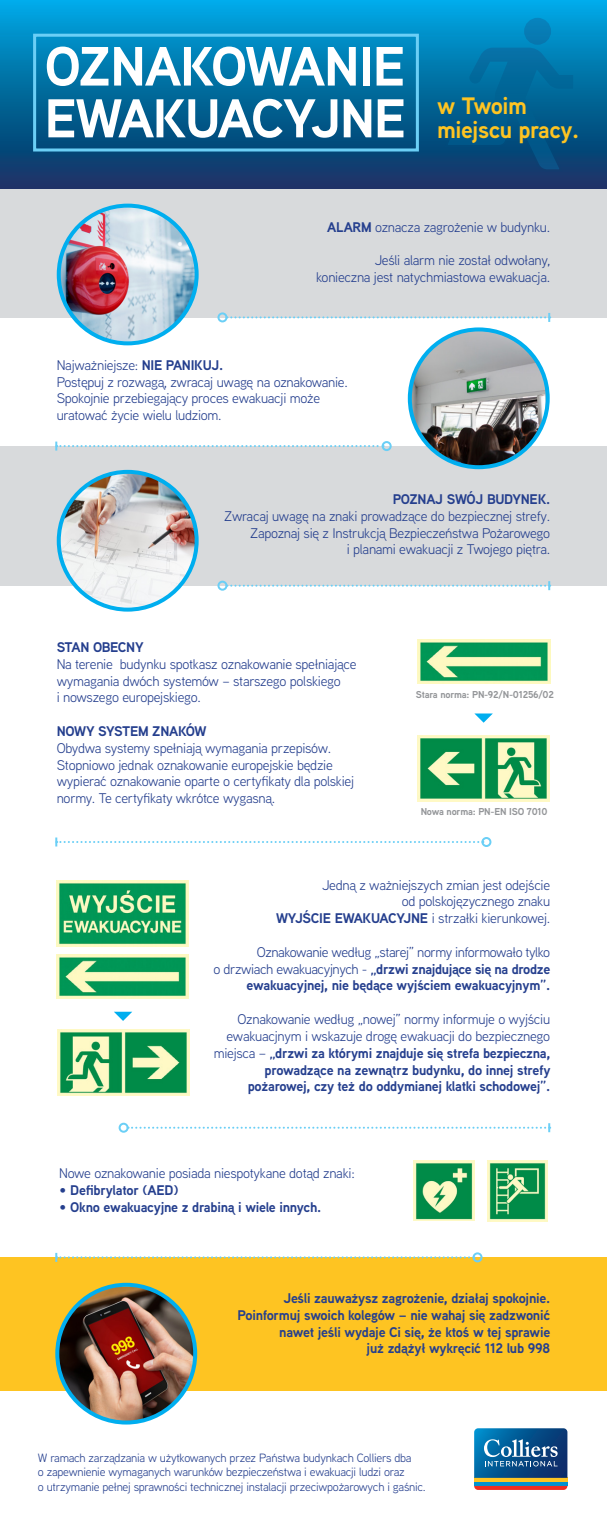
<style>
.page{position:relative;width:607px;height:1531px;background:#fff}
.page>*{position:absolute;margin:0;border:0;box-sizing:border-box;transform-origin:0 0}
.t1{font:700 55.2px "Aaux Next";letter-spacing:-.02em;color:#fff}
.t2{font:700 54.4px "Aaux Next";letter-spacing:-.025em;color:#fff}
.t3{font:700 23.8px "Aaux Next";letter-spacing:-.02em;color:#fec422}
.t4{font:14px/16.8px "Aaux Next";letter-spacing:-.02em;color:#253f8e;text-align:right}
.t5{font:700 14px/16.8px "Aaux Next";letter-spacing:-.02em;color:#253f8e;text-align:right}
.t6{font:12px/14.4px "Aaux Next";letter-spacing:-.02em;color:#253f8e}
.t7{font:700 10px "Aaux Next";letter-spacing:-.02em;color:#939598}
.s1{font-weight:700}
.s2{font-weight:400}
</style>
<div class="page">
<div style="left:0;top:189px;width:606px;height:128px;background:#d8dadc"></div>
<svg style="left:0;top:0;width:606px;height:188px;background:#056ca1"></svg>
<div style="left:0;top:1257px;width:606px;height:133px;background:#fec422"></div>
<div style="left:0;top:446px;width:606px;height:140px;background:#d8dadc"></div>
<img style="left:59px;top:206px;width:137px;height:137px;border-radius:69px">
<div style="left:57px;top:204px;width:141px;height:141px;border:4px solid #00aeef;border-radius:50%"></div>
<svg style="left:226px;top:313px;width:324px;height:9px"></svg>
<div style="left:217px;top:312px;width:10px;height:10px;border:2px solid #6bcff6;border-radius:50%"></div>
<img style="left:409px;top:329px;width:138px;height:138px;border-radius:68px">
<div style="left:407px;top:327px;width:142px;height:142px;border:4px solid #00aeef;border-radius:50%"></div>
<svg style="left:55px;top:441px;width:324px;height:9px"></svg>
<div style="left:381px;top:441px;width:10px;height:10px;border:2px solid #6bcff6;border-radius:50%"></div>
<img style="left:59px;top:472px;width:137px;height:138px">
<div style="left:57px;top:470px;width:141px;height:142px;border:4px solid #00aeef;border-radius:50%"></div>
<svg style="left:226px;top:581px;width:324px;height:9px"></svg>
<div style="left:217px;top:581px;width:10px;height:10px;border:2px solid #6bcff6;border-radius:50%"></div>
<svg style="left:55px;top:837px;width:425px;height:9px"></svg>
<div style="left:481px;top:837px;width:10px;height:10px;border:2px solid #6bcff6;border-radius:50%"></div>
<img style="left:417px;top:639px;width:132px;height:44px">
<img style="left:417px;top:736px;width:132px;height:66px">
<svg style="left:474px;top:713px;width:18px;height:10px"></svg>
<svg style="left:114px;top:1012px;width:18px;height:9px"></svg>
<img style="left:57px;top:880px;width:132px;height:66px">
<img style="left:57px;top:954px;width:132px;height:44px">
<img style="left:57px;top:1030px;width:132px;height:66px">
<svg style="left:127px;top:1123px;width:423px;height:9px"></svg>
<div style="left:118px;top:1123px;width:10px;height:10px;border:2px solid #6bcff6;border-radius:50%"></div>
<svg style="left:55px;top:1253px;width:415px;height:9px"></svg>
<div style="left:472px;top:1252px;width:10px;height:10px;border:2px solid #6bcff6;border-radius:50%"></div>
<img style="left:413px;top:1160px;width:61px;height:60px">
<img style="left:487px;top:1160px;width:60px;height:61px">
<img style="left:57px;top:1287px;width:138px;height:135px">
<div style="left:55px;top:1283px;width:142px;height:141px;border:4px solid #00aeef;border-radius:50%"></div>
<div style="left:33px;top:34px;width:385px;height:117px;border:3px solid #6bcff6"></div>
<svg style="left:443px;top:45px;width:133px;height:127px;background:#025f91"></svg>
<div style="left:523px;top:17px;width:28px;height:29px;background:#077db5;border-radius:50%"></div>
<div style="left:522px;top:16px;width:30px;height:31px;border:2px solid #fff;border-radius:50%"></div>
<svg style="left:474px;top:1428px;width:94px;height:62px;background:#3d6c8f"></svg>
<p class="t1" style="left:44px;top:27px;width:362px">OZNAKOWANIE</p>
<p class="t2" style="left:44px;top:80px;width:363px">EWAKUACYJNE</p>
<p class="t3" style="left:437px;top:89px;width:91px">w Twoim</p>
<p class="t3" style="left:437px;top:113px;width:143px">miejscu pracy.</p>
<p class="t4" style="left:327px;top:218px;width:224px"><span class="s1">ALARM</span> oznacza zagrożenie w budynku.</p>
<p class="t4" style="left:316px;top:252px;width:235px">Jeśli alarm nie został odwołany,<br>konieczna jest natychmiastowa ewakuacja.</p>
<p class="t4" style="left:57px;top:356px;width:168px">Najważniejsze: <span class="s1">NIE PANIKUJ.</span></p>
<p class="t4" style="left:57px;top:373px;width:292px;text-align:left">Postępuj z rozwagą, zwracaj uwagę na oznakowanie.<br>Spokojnie przebiegający proces ewakuacji może uratować życie wielu ludziom.</p>
<p class="t4" style="left:224px;top:490px;width:327px"><span class="s1">POZNAJ SWÓJ BUDYNEK.<br></span>Zwracaj uwagę na znaki prowadzące do bezpiecznej strefy.<br>Zapoznaj się z Instrukcją Bezpieczeństwa Pożarowego<br>i planami ewakuacji z Twojego piętra.</p>
<p class="t5" style="left:57px;top:638px;width:88px">STAN OBECNY</p>
<p class="t4" style="left:57px;top:655px;width:301px;text-align:left">Na terenie budynku spotkasz oznakowanie spełniające wymagania dwóch systemów – starszego polskiego<br>i nowszego europejskiego.</p>
<p class="t5" style="left:57px;top:722px;width:151px">NOWY SYSTEM ZNAKÓW</p>
<p class="t4" style="left:57px;top:739px;width:276px">Obydwa systemy spełniają wymagania przepisów.</p>
<p class="t4" style="left:57px;top:756px;width:299px;text-align:left">Stopniowo jednak oznakowanie europejskie będzie wypierać oznakowanie oparte o certyfikaty dla polskiej normy. Te certyfikaty wkrótce wygasną.</p>
<p class="t7" style="left:415px;top:687px;width:140px">Stara norma: PN-92/N-01256/02</p>
<p class="t7" style="left:420px;top:805px;width:128px">Nowa norma: PN-EN ISO 7010</p>
<p class="t4" style="left:276px;top:876px;width:275px">Jedną z ważniejszych zmian jest odejście<br>od polskojęzycznego znaku<br><span class="s1">WYJŚCIE EWAKUACYJNE</span> i strzałki kierunkowej.</p>
<p class="t5" style="left:213px;top:943px;width:338px"><span class="s2">Oznakowanie według „starej” normy informowało tylko<br>o drzwiach ewakuacyjnych -</span> „drzwi znajdujące się na drodze ewakuacyjnej, nie będące wyjściem ewakuacyjnym”.</p>
<p class="t5" style="left:214px;top:1010px;width:338px"><span class="s2">Oznakowanie według „nowej” normy informuje o wyjściu ewakuacjnym i wskazuje drogę ewakuacji do bezpiecznego miejsca –</span> „drzwi za którymi znajduje się strefa bezpieczna, prowadzące na zewnątrz budynku, do innej strefy pożarowej, czy też do oddymianej klatki schodowej”.</p>
<p class="t4" style="left:59px;top:1164px;width:297px">Nowe oznakowanie posiada niespotykane dotąd znaki:</p>
<p class="t5" style="left:59px;top:1181px;width:121px">• Defibrylator (AED)</p>
<p class="t5" style="left:59px;top:1198px;width:263px">• Okno ewakuacyjne z drabiną i wiele innych.</p>
<p class="t5" style="left:237px;top:1289px;width:314px">Jeśli zauważysz zagrożenie, działaj spokojnie.<br>Poinformuj swoich kolegów – nie wahaj się zadzwonić nawet jeśli wydaje Ci się, że ktoś w tej sprawie<br>już zdążył wykręcić 112 lub 998</p>
<p class="t6" style="left:38px;top:1450px;width:389px">W ramach zarządzania w użytkowanych przez Państwa budynkach Colliers dba<br>o zapewnienie wymaganych warunków bezpieczeństwa i ewakuacji ludzi oraz<br>o utrzymanie pełnej sprawności technicznej instalacji przeciwpożarowych i gaśnic.</p>
</div>
